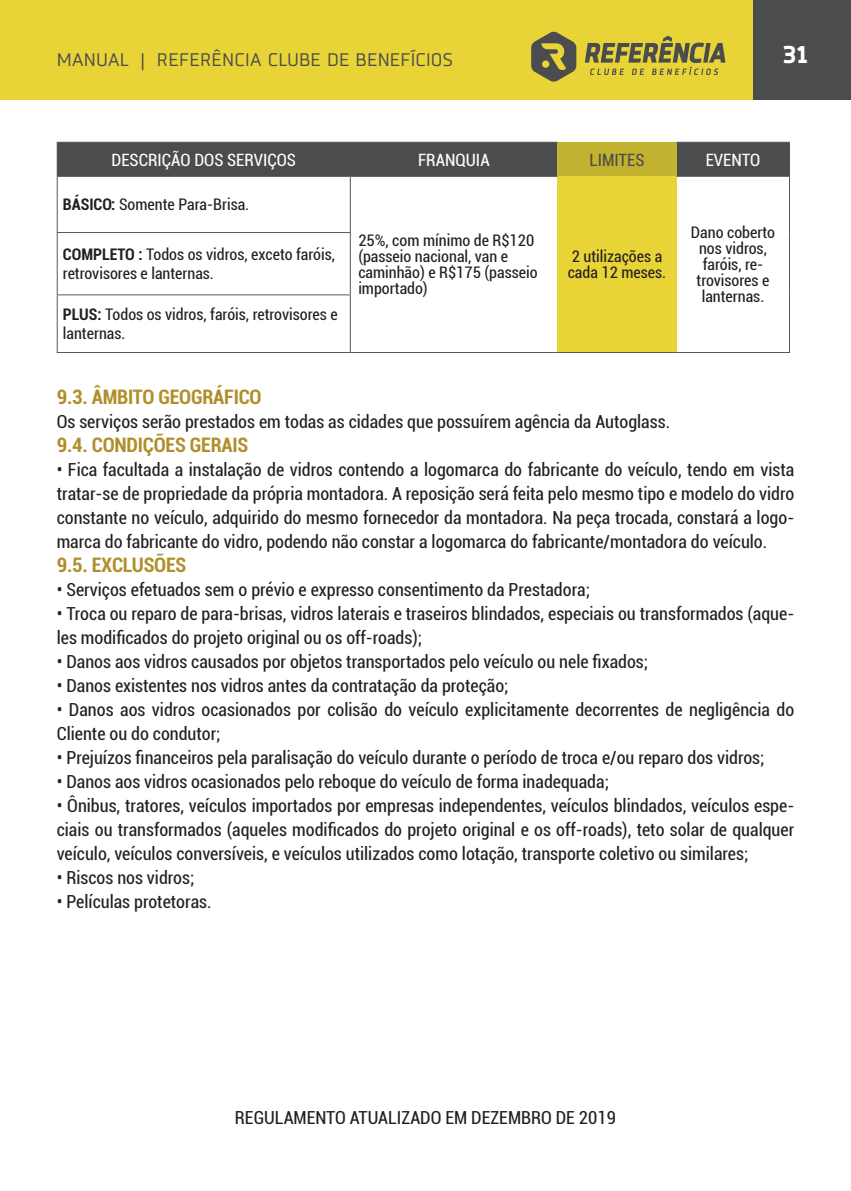
<style>
.page{position:relative;width:851px;height:1191px;background:#fff}
.page>*{position:absolute;margin:0;border:0;box-sizing:border-box;transform-origin:0 0}
.t1{font:700 24px "Sisco";color:#fff}
.t2{font:700 condensed 20px "Roboto";letter-spacing:-.01em;color:#af8f2a}
.t3{font:condensed 18px/24px "Roboto";color:#231f20;text-align:justify}
.t4{font:18px "Sisco";color:#4b4c4d}
.t5{font:condensed 17px "Roboto";color:#fff}
.t6{font:condensed 17px "Roboto";color:#4b4c4d}
.t7{font:condensed 16px/16px "Roboto";color:#231f20}
.s1{font-weight:700}
</style>
<div class="page">
<div style="left:0;top:0;width:850px;height:100px;background:#e9d438"></div>
<div style="left:753px;top:0;width:97px;height:99px;background:#4b4c4d"></div>
<svg style="left:584px;top:36px;width:141px;height:39px"></svg>
<svg style="left:531px;top:31px;width:45px;height:51px"></svg>
<div style="left:58px;top:143px;width:730px;height:33px;background:#4b4c4d"></div>
<div style="left:557px;top:142px;width:119px;height:34px;background:#c2b230"></div>
<div style="left:557px;top:176px;width:119px;height:176px;background:#e9d438"></div>
<hr style="left:57px;top:177px;width:1px;height:55px;background:#57585a">
<hr style="left:350px;top:177px;width:1px;height:55px;background:#57585a">
<hr style="left:57px;top:233px;width:1px;height:61px;background:#57585a">
<hr style="left:350px;top:233px;width:1px;height:61px;background:#57585a">
<hr style="left:57px;top:295px;width:1px;height:57px;background:#57585a">
<hr style="left:350px;top:295px;width:1px;height:57px;background:#57585a">
<hr style="left:557px;top:352px;width:119px;height:1px;background:#57585a">
<hr style="left:788px;top:177px;width:1px;height:55px;background:#57585a">
<hr style="left:788px;top:232px;width:1px;height:63px;background:#57585a">
<hr style="left:788px;top:295px;width:1px;height:57px;background:#57585a">
<hr style="left:57px;top:232px;width:294px;height:1px;background:#57585a">
<hr style="left:57px;top:294px;width:294px;height:1px;background:#57585a">
<hr style="left:57px;top:352px;width:293px;height:1px;background:#57585a">
<hr style="left:350px;top:352px;width:207px;height:1px;background:#57585a">
<hr style="left:676px;top:352px;width:113px;height:1px;background:#57585a">
<hr style="left:57px;top:142px;width:293px;height:1px;background:#505052">
<hr style="left:57px;top:143px;width:1px;height:33px;background:#505052">
<hr style="left:350px;top:142px;width:207px;height:1px;background:#505052">
<hr style="left:350px;top:143px;width:1px;height:33px;background:#505052">
<hr style="left:676px;top:142px;width:113px;height:1px;background:#505052">
<hr style="left:788px;top:143px;width:1px;height:33px;background:#505052">
<hr style="left:57px;top:176px;width:293px;height:1px;background:#505052">
<hr style="left:350px;top:176px;width:207px;height:1px;background:#505052">
<hr style="left:676px;top:176px;width:113px;height:1px;background:#505052">
<p class="t4" style="left:57px;top:48px;width:398px">MANUAL | REFERÊNCIA CLUBE DE BENEFÍCIOS</p>
<h1 class="t1" style="left:782px;top:39px;width:26px">31</h1>
<p class="t5" style="left:111px;top:148px;width:186px">DESCRIÇÃO DOS SERVIÇOS</p>
<p class="t5" style="left:418px;top:148px;width:73px">FRANQUIA</p>
<p class="t6" style="left:589px;top:148px;width:56px">LIMITES</p>
<p class="t5" style="left:705px;top:148px;width:56px">EVENTO</p>
<p class="t7" style="left:63px;top:196px;width:188px"><span class="s1">BÁSICO:</span> Somente Para-Brisa.</p>
<p class="t7" style="left:358px;top:232px;width:181px">25%, com mínimo de R$120 (passeio nacional, van e caminhão) e R$175 (passeio importado)</p>
<p class="t7" style="left:690px;top:224px;width:86px;text-align:center">Dano coberto nos vidros, faróis, re&shy;trovisores e lanternas.</p>
<p class="t7" style="left:63px;top:244px;width:273px;line-height:19.2px"><span class="s1">COMPLETO :</span> Todos os vidros, exceto faróis, retrovisores e lanternas.</p>
<p class="t7" style="left:63px;top:304px;width:276px;line-height:19.2px"><span class="s1">PLUS:</span> Todos os vidros, faróis, retrovisores e lanternas.</p>
<p class="t7" style="left:571px;top:248px;width:92px">2 utilizações a</p>
<p class="t7" style="left:567px;top:264px;width:100px">cada 12 meses.</p>
<p class="t2" style="left:57px;top:383px;width:206px">9.3. ÂMBITO GEOGRÁFICO</p>
<p class="t3" style="left:57px;top:409px;width:614px">Os serviços serão prestados em todas as cidades que possuírem agência da Autoglass.</p>
<p class="t2" style="left:57px;top:431px;width:193px">9.4. CONDIÇÕES GERAIS</p>
<p class="t3" style="left:57px;top:457px;width:739px">• Fica facultada a instalação de vidros contendo a logomarca do fabricante do veículo, tendo em vista tratar-se de propriedade da própria montadora. A reposição será feita pelo mesmo tipo e modelo do vidro constante no veículo, adquirido do mesmo fornecedor da montadora. Na peça trocada, constará a logo&shy;marca do fabricante do vidro, podendo não constar a logomarca do fabricante/montadora do veículo.</p>
<p class="t2" style="left:57px;top:551px;width:131px">9.5. EXCLUSÕES</p>
<p class="t3" style="left:57px;top:577px;width:534px">• Serviços efetuados sem o prévio e expresso consentimento da Prestadora;</p>
<p class="t3" style="left:57px;top:601px;width:739px">• Troca ou reparo de para-brisas, vidros laterais e traseiros blindados, especiais ou transformados (aque&shy;les modificados do projeto original ou os off-roads);</p>
<p class="t3" style="left:57px;top:649px;width:592px">• Danos aos vidros causados por objetos transportados pelo veículo ou nele fixados;</p>
<p class="t3" style="left:57px;top:673px;width:453px">• Danos existentes nos vidros antes da contratação da proteção;</p>
<p class="t3" style="left:57px;top:697px;width:739px">• Danos aos vidros ocasionados por colisão do veículo explicitamente decorrentes de negligência do<br>Cliente ou do condutor;</p>
<p class="t3" style="left:57px;top:745px;width:709px">• Prejuízos financeiros pela paralisação do veículo durante o período de troca e/ou reparo dos vidros;</p>
<p class="t3" style="left:57px;top:769px;width:553px">• Danos aos vidros ocasionados pelo reboque do veículo de forma inadequada;</p>
<p class="t3" style="left:57px;top:793px;width:739px">• Ônibus, tratores, veículos importados por empresas independentes, veículos blindados, veículos espe&shy;ciais ou transformados (aqueles modificados do projeto original e os off-roads), teto solar de qualquer veículo, veículos conversíveis, e veículos utilizados como lotação, transporte coletivo ou similares;</p>
<p class="t3" style="left:57px;top:865px;width:139px">• Riscos nos vidros;</p>
<p class="t3" style="left:57px;top:889px;width:156px">• Películas protetoras.</p>
<p class="t3" style="left:235px;top:1105px;width:382px">REGULAMENTO ATUALIZADO EM DEZEMBRO DE 2019</p>
</div>
